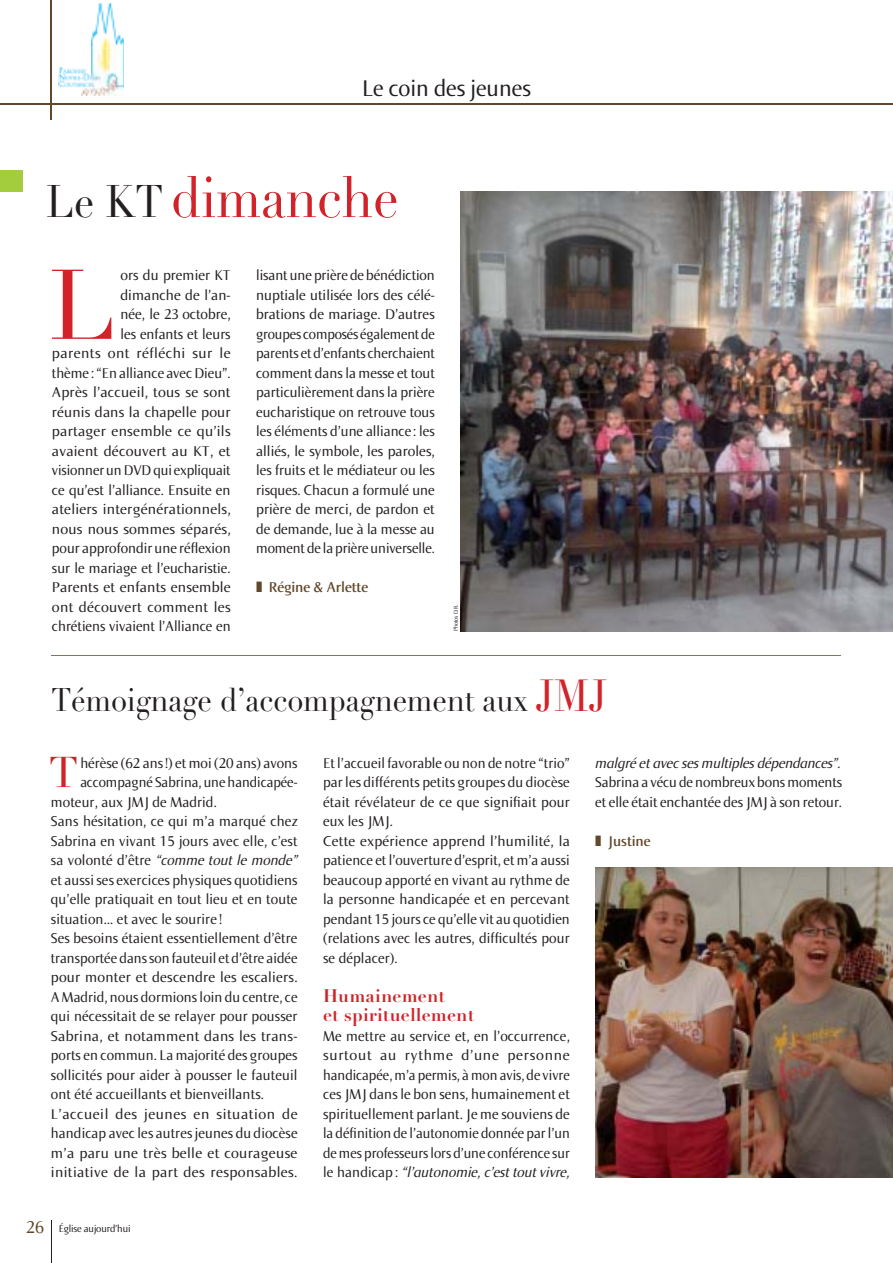
<style>
.page{position:relative;width:893px;height:1263px;background:#fff}
.page>*{position:absolute;margin:0;border:0;box-sizing:border-box;transform-origin:0 0}
.t1{font:97.2px "Didot LH";color:#d2232a}
.t2{font:57px "Didot LH";color:#d2232a;scale:.9 1}
.t3{font:42.45px "Didot LH";color:#d2232a}
.t4{font:32.25px "Didot LH";color:#231f20;scale:.9 1}
.t5{font:24px "Norma";color:#231f20}
.t6{font:700 18px/19.5px "Didot LH";letter-spacing:.01em;color:#d2232a}
.t7{font:15px/19.5px "Norma";letter-spacing:.01em;color:#231f20}
.t8{font:italic 15px "Norma";color:#231f20}
.t9{font:15px "Norma";letter-spacing:.01em;color:#231f20;scale:1.05 1}
.t10{font:15px "Norma";letter-spacing:.01em;color:#231f20;scale:1.04 1}
.t11{font:15px "Norma";letter-spacing:.035em;color:#231f20;scale:1.05 1}
.t12{font:600 15px "Norma";color:#624729}
.t13{font:10.5px "Norma";letter-spacing:-.01em;color:#231f20}
.t14{font:6px "Norma";letter-spacing:-.01em;color:#231f20}
.s1{font-size:45px;color:#231f20}
.s2{font-size:44.25px;color:#d2232a}
.s3{font-style:normal}
.s4{font-size:18px;color:#624729}
.s5{font-style:italic}
</style>
<div class="page">
<hr style="left:51px;top:1221px;width:1px;height:42px;background:#231f20">
<div style="left:0;top:170px;width:22px;height:21px;background:#a3cd3c"></div>
<hr style="left:0;top:103px;width:893px;height:1px;background:#624729">
<hr style="left:51px;top:0;width:1px;height:119px;background:#624729">
<img style="left:58px;top:3px;width:66px;height:93px">
<img style="left:595px;top:867px;width:298px;height:311px">
<img style="left:460px;top:191px;width:433px;height:440px">
<hr style="left:52px;top:655px;width:789px;height:1px;background:#897257">
<h3 class="t5" style="left:362px;top:79px;width:170px">Le coin des jeunes</h3>
<h2 class="t2" style="left:46px;top:174px;width:393px"><span class="s1">Le KT</span> dimanche</h2>
<p class="t7" style="left:52px;top:267px;width:180px;text-align:right">ors du premier KT<br>dimanche de l’an-<br>née, le 23 octobre,<br>les enfants et leurs<br>parents ont réfléchi sur le thème : “En alliance avec Dieu”.<br>Après l’accueil, tous se sont réunis dans la chapelle pour partager ensemble ce qu’ils avaient découvert au KT, et visionner un DVD qui expliquait ce qu’est l’alliance. Ensuite en ateliers intergénérationnels, nous nous sommes séparés, pour approfondir une réflexion sur le mariage et l’eucharistie.<br>Parents et enfants ensemble ont découvert comment les chrétiens vivaient l’Alliance en</p>
<p class="t7" style="left:256px;top:267px;width:180px;text-align:justify">lisant une prière de bénédiction nuptiale utilisée lors des célé&shy;brations de mariage. D’autres groupes composés également de parents et d’enfants cherchaient comment dans la messe et tout particulièrement dans la prière eucharistique on retrouve tous les éléments d’une alliance : les alliés, le symbole, les paroles, les fruits et le médiateur ou les risques. Chacun a formulé une prière de merci, de pardon et de demande, lue à la messe au moment de la prière universelle.</p>
<h1 class="t1" style="left:49px;top:265px;width:68px">L</h1>
<p class="t12" style="left:256px;top:581px;width:114px">❚ Régine &amp; Arlette</p>
<p class="t14" style="left:454px;top:631px;width:28px;rotate:-90deg">Photos D.R.</p>
<h3 class="t4" style="left:51px;top:687px;width:619px">Témoignage d’accompagnement aux <span class="s2">JMJ</span></h3>
<h3 class="t3" style="left:49px;top:755px;width:30px">T</h3>
<p class="t7" style="left:80px;top:754px;width:219px">hérèse (62 ans !) et moi (20 ans) avons</p>
<p class="t7" style="left:80px;top:774px;width:219px">accompagné Sabrina, une handicapée-</p>
<p class="t7" style="left:51px;top:793px;width:167px">moteur, aux JMJ de Madrid.</p>
<p class="t7" style="left:51px;top:813px;width:248px">Sans hésitation, ce qui m’a marqué chez</p>
<p class="t7" style="left:51px;top:832px;width:248px">Sabrina en vivant 15 jours avec elle, c’est</p>
<p class="t8" style="left:51px;top:855px;width:248px"><span class="s3">sa volonté d’être</span> “comme tout le monde”</p>
<p class="t7" style="left:51px;top:871px;width:248px">et aussi ses exercices physiques quotidiens</p>
<p class="t7" style="left:51px;top:891px;width:248px">qu’elle pratiquait en tout lieu et en toute</p>
<p class="t7" style="left:51px;top:910px;width:173px">situation… et avec le sourire !</p>
<p class="t7" style="left:51px;top:930px;width:248px">Ses besoins étaient essentiellement d’être</p>
<p class="t7" style="left:51px;top:949px;width:248px">transportée dans son fauteuil et d’être aidée</p>
<p class="t7" style="left:51px;top:969px;width:248px">pour monter et descendre les escaliers.</p>
<p class="t7" style="left:51px;top:988px;width:248px">A Madrid, nous dormions loin du centre, ce</p>
<p class="t7" style="left:51px;top:1008px;width:248px">qui nécessitait de se relayer pour pousser</p>
<p class="t10" style="left:51px;top:1030px;width:239px">Sabrina, et notamment dans les trans-</p>
<p class="t7" style="left:51px;top:1047px;width:248px">ports en commun. La majorité des groupes</p>
<p class="t7" style="left:51px;top:1066px;width:248px">sollicités pour aider à pousser le fauteuil</p>
<p class="t7" style="left:51px;top:1086px;width:215px">ont été accueillants et bienveillants.</p>
<p class="t11" style="left:51px;top:1108px;width:236px">L’accueil des jeunes en situation de</p>
<p class="t7" style="left:51px;top:1125px;width:248px">handicap avec les autres jeunes du diocèse</p>
<p class="t9" style="left:51px;top:1147px;width:236px">m’a paru une très belle et courageuse</p>
<p class="t9" style="left:51px;top:1167px;width:236px">initiative de la part des responsables.</p>
<p class="t13" style="left:26px;top:1225px;width:106px"><span class="s4">26</span> Église aujourd’hui</p>
<p class="t7" style="left:323px;top:754px;width:248px">Et l’accueil favorable ou non de notre “trio” par les différents petits groupes du diocèse était révélateur de ce que signifiait pour eux les JMJ.<br>Cette expérience apprend l’humilité, la patience et l’ouverture d’esprit, et m’a aussi beaucoup apporté en vivant au rythme de la personne handicapée et en percevant pendant 15 jours ce qu’elle vit au quotidien (relations avec les autres, difficultés pour se déplacer).</p>
<p class="t6" style="left:323px;top:988px;width:153px">Humainement<br>et spirituellement</p>
<p class="t7" style="left:323px;top:1027px;width:248px;text-align:justify">Me mettre au service et, en l’occurrence, surtout au rythme d’une personne handicapée, m’a permis, à mon avis, de vivre ces JMJ dans le bon sens, humainement et spirituellement parlant. Je me souviens de la définition de l’autonomie donnée par l’un de mes professeurs lors d’une conférence sur le handicap : <span class="s5">“l’autonomie, c’est tout vivre,</span></p>
<p class="t8" style="left:595px;top:757px;width:247px">malgré et avec ses multiples dépendances”.</p>
<p class="t7" style="left:595px;top:774px;width:248px">Sabrina a vécu de nombreux bons moments et elle était enchantée des JMJ à son retour.</p>
<p class="t12" style="left:595px;top:835px;width:57px">❚ Justine</p>
</div>
